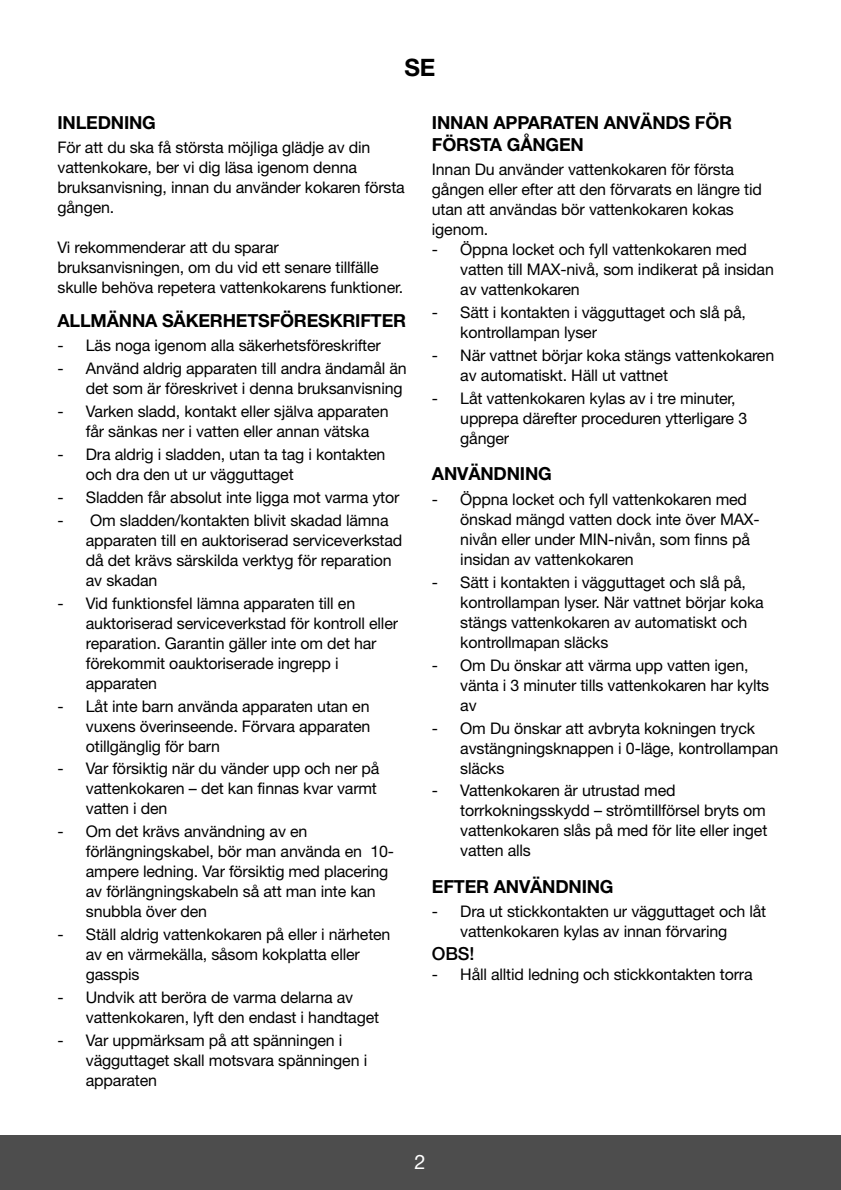
<style>
.page{position:relative;width:841px;height:1190px;background:#fff}
.page>*{position:absolute;margin:0;border:0;box-sizing:border-box;transform-origin:0 0}
.t1{font:700 24px "Helvetica Neue";color:#000}
.t2{font:20px "Helvetica Neue";color:#fff}
.t3{font:700 18px/22px "Helvetica Neue";letter-spacing:-.01em;color:#000}
.t4{font:500 18px "Helvetica Neue";color:#000}
.t5{font:16px/20px "Helvetica Neue";letter-spacing:-.01em;color:#000}
</style>
<div class="page">
<div style="left:0;top:1135px;width:841px;height:54px;background:#4d4d4d"></div>
<h1 class="t1" style="left:404px;top:59px;width:32px">SE</h1>
<p class="t3" style="left:57px;top:113px;width:100px">INLEDNING</p>
<p class="t5" style="left:57px;top:139px;width:349px">För att du ska få största möjliga glädje av din vattenkokare, ber vi dig läsa igenom denna bruksanvisning, innan du använder kokaren första gången.</p>
<p class="t5" style="left:57px;top:239px;width:347px">Vi rekommenderar att du sparar bruksanvisningen, om du vid ett senare tillfälle skulle behöva repetera vattenkokarens funktioner.</p>
<p class="t3" style="left:57px;top:311px;width:350px">ALLMÄNNA SÄKERHETSFÖRESKRIFTER</p>
<p class="t5" style="left:57px;top:337px;width:325px">- Läs noga igenom alla säkerhetsföreskrifter</p>
<p class="t5" style="left:57px;top:360px;width:351px;text-align:right">- Använd aldrig apparaten till andra ändamål än det som är föreskrivet i denna bruksanvisning</p>
<p class="t5" style="left:57px;top:403px;width:332px;text-align:center">- Varken sladd, kontakt eller själva apparaten får sänkas ner i vatten eller annan vätska</p>
<p class="t5" style="left:86px;top:445px;width:301px;text-indent:-28px">- Dra aldrig i sladden, utan ta tag i kontakten och dra den ut ur vägguttaget</p>
<p class="t5" style="left:57px;top:488px;width:343px">- Sladden får absolut inte ligga mot varma ytor</p>
<p class="t5" style="left:86px;top:511px;width:318px;text-indent:-28px">- Om sladden/kontakten blivit skadad lämna apparaten till en auktoriserad serviceverkstad då det krävs särskilda verktyg för reparation av skadan</p>
<p class="t5" style="left:86px;top:594px;width:314px;text-indent:-28px">- Vid funktionsfel lämna apparaten till en auktoriserad serviceverkstad för kontroll eller reparation. Garantin gäller inte om det har förekommit oauktoriserade ingrepp i apparaten</p>
<p class="t5" style="left:86px;top:697px;width:286px;text-align:justify;text-indent:-28px">- Låt inte barn använda apparaten utan en vuxens överinseende. Förvara apparaten otillgänglig för barn</p>
<p class="t5" style="left:86px;top:760px;width:295px;text-indent:-28px">- Var försiktig när du vänder upp och ner på vattenkokaren – det kan finnas kvar varmt vatten i den</p>
<p class="t5" style="left:86px;top:822px;width:310px;text-indent:-28px">- Om det krävs användning av en förlängningskabel, bör man använda en 10- ampere ledning. Var försiktig med placering av förlängningskabeln så att man inte kan snubbla över den</p>
<p class="t5" style="left:86px;top:925px;width:306px;text-indent:-28px">- Ställ aldrig vattenkokaren på eller i närheten av en värmekälla, såsom kokplatta eller gasspis</p>
<p class="t5" style="left:86px;top:988px;width:295px;text-indent:-28px">- Undvik att beröra de varma delarna av vattenkokaren, lyft den endast i handtaget</p>
<p class="t5" style="left:86px;top:1031px;width:283px;text-indent:-28px">- Var uppmärksam på att spänningen i vägguttaget skall motsvara spänningen i apparaten</p>
<p class="t3" style="left:432px;top:113px;width:302px">INNAN APPARATEN ANVÄNDS FÖR<br>FÖRSTA GÅNGEN</p>
<p class="t5" style="left:432px;top:161px;width:331px">Innan Du använder vattenkokaren för första gången eller efter att den förvarats en längre tid utan att användas bör vattenkokaren kokas igenom.</p>
<p class="t5" style="left:460px;top:241px;width:315px;text-indent:-28px">- Öppna locket och fyll vattenkokaren med vatten till MAX-nivå, som indikerat på insidan av vattenkokaren</p>
<p class="t5" style="left:460px;top:304px;width:287px;text-indent:-28px">- Sätt i kontakten i vägguttaget och slå på, kontrollampan lyser</p>
<p class="t5" style="left:460px;top:347px;width:315px;text-indent:-28px">- När vattnet börjar koka stängs vattenkokaren av automatiskt. Häll ut vattnet</p>
<p class="t5" style="left:460px;top:390px;width:288px;text-indent:-28px">- Låt vattenkokaren kylas av i tre minuter, upprepa därefter proceduren ytterligare 3 gånger</p>
<p class="t3" style="left:432px;top:464px;width:121px">ANVÄNDNING</p>
<p class="t5" style="left:460px;top:490px;width:301px;text-indent:-28px">- Öppna locket och fyll vattenkokaren med önskad mängd vatten dock inte över MAX&shy;nivån eller under MIN-nivån, som finns på insidan av vattenkokaren</p>
<p class="t5" style="left:460px;top:573px;width:305px;text-indent:-28px">- Sätt i kontakten i vägguttaget och slå på, kontrollampan lyser. När vattnet börjar koka stängs vattenkokaren av automatiskt och kontrollmapan släcks</p>
<p class="t5" style="left:460px;top:656px;width:310px;text-indent:-28px">- Om Du önskar att värma upp vatten igen, vänta i 3 minuter tills vattenkokaren har kylts av</p>
<p class="t5" style="left:460px;top:719px;width:319px;text-indent:-28px">- Om Du önskar att avbryta kokningen tryck avstängningsknappen i 0-läge, kontrollampan släcks</p>
<p class="t5" style="left:460px;top:782px;width:308px;text-indent:-28px">- Vattenkokaren är utrustad med torrkokningsskydd – strömtillförsel bryts om vattenkokaren slås på med för lite eller inget vatten alls</p>
<p class="t3" style="left:432px;top:876px;width:183px">EFTER ANVÄNDNING</p>
<p class="t5" style="left:460px;top:902px;width:307px;text-indent:-28px">- Dra ut stickkontakten ur vägguttaget och låt vattenkokaren kylas av innan förvaring</p>
<p class="t4" style="left:432px;top:946px;width:44px">OBS!</p>
<p class="t5" style="left:432px;top:965px;width:322px">- Håll alltid ledning och stickkontakten torra</p>
<p class="t2" style="left:414px;top:1153px;width:13px">2</p>
</div>
